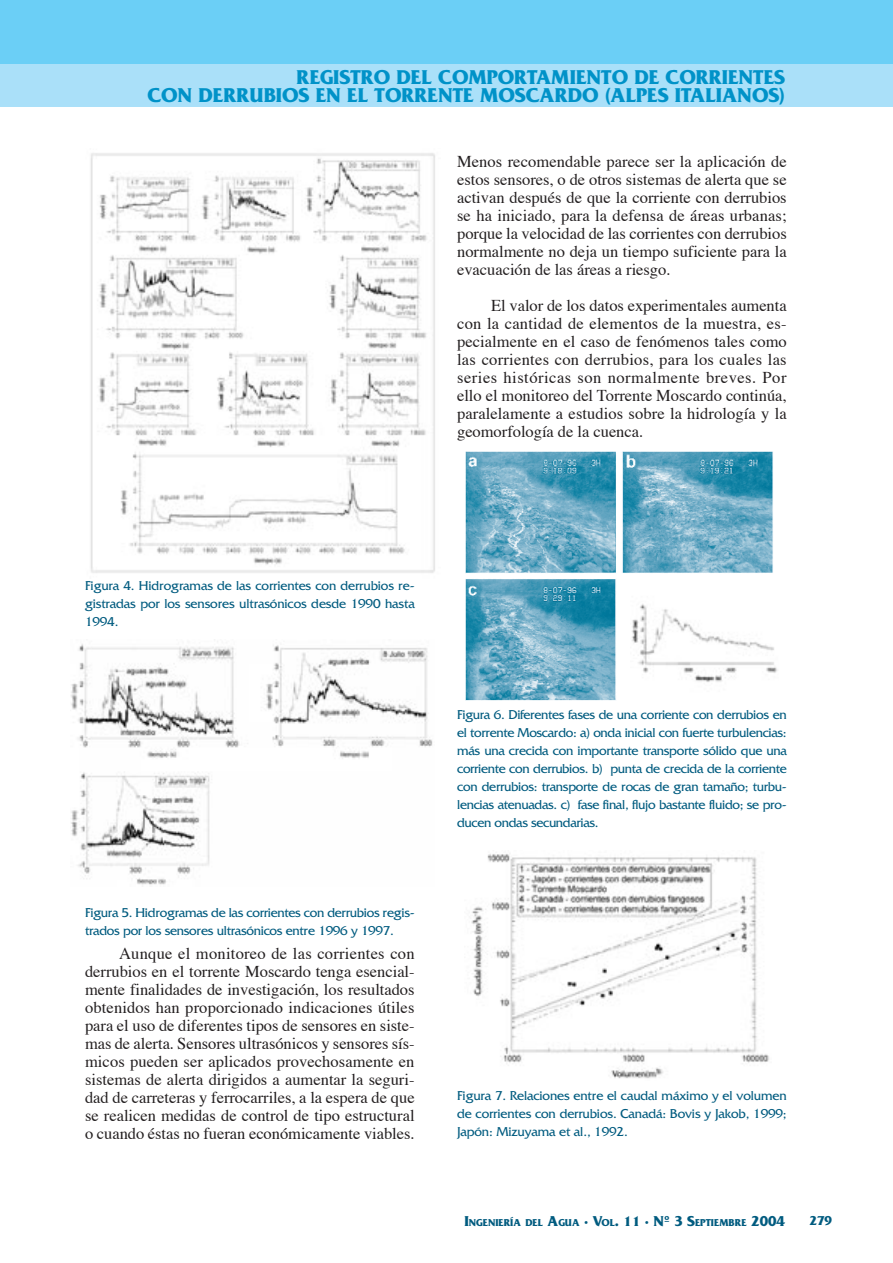
<style>
.page{position:relative;width:893px;height:1263px;background:#fff}
.page>*{position:absolute;margin:0;border:0;box-sizing:border-box;transform-origin:0 0}
.t1{font:700 21px/18px "Friz Quadrata";color:#0092c8;text-align:right}
.t2{font:16.5px/18px "Times";color:#231f20;text-align:justify}
.t3{font:13.5px/18px "Friz Quadrata";letter-spacing:-.02em;color:#005b7f;text-align:justify}
.t4{font:700 13.5px "Friz Quadrata";color:#005b7f}
.t5{font:700 10.5px "Friz Quadrata";color:#005b7f}
.s1{font-size:15px}
</style>
<div class="page">
<div style="left:0;top:0;width:893px;height:106px;background:#aae0f9"></div>
<div style="left:0;top:0;width:893px;height:64px;background:#6bcff6"></div>
<img style="left:90px;top:153px;width:345px;height:420px">
<img style="left:71px;top:644px;width:362px;height:241px">
<img style="left:465px;top:451px;width:308px;height:250px">
<img style="left:630px;top:584px;width:148px;height:114px">
<img style="left:471px;top:853px;width:298px;height:226px">
<p class="t1" style="left:147px;top:68px;width:639px">REGISTRO DEL COMPORTAMIENTO DE CORRIENTES<br>CON DERRUBIOS EN EL TORRENTE MOSCARDO (ALPES ITALIANOS)</p>
<p class="t2" style="left:457px;top:153px;width:331px">Menos recomendable parece ser la aplicación de estos sensores, o de otros sistemas de alerta que se activan después de que la corriente con derrubios se ha iniciado, para la defensa de áreas urbanas; porque la velocidad de las corrientes con derrubios normalmente no deja un tiempo suficiente para la evacuación de las áreas a riesgo.</p>
<p class="t2" style="left:457px;top:297px;width:331px;text-indent:34px">El valor de los datos experimentales aumenta con la cantidad de elementos de la muestra, es&shy;pecialmente en el caso de fenómenos tales como las corrientes con derrubios, para los cuales las series históricas son normalmente breves. Por ello el monitoreo del Torrente Moscardo continúa, paralelamente a estudios sobre la hidrología y la geomorfología de la cuenca.</p>
<p class="t3" style="left:85px;top:576px;width:331px">Figura 4. Hidrogramas de las corrientes con derrubios re&shy;gistradas por los sensores ultrasónicos desde 1990 hasta 1994.</p>
<p class="t3" style="left:85px;top:903px;width:331px">Figura 5. Hidrogramas de las corrientes con derrubios regis&shy;trados por los sensores ultrasónicos entre 1996 y 1997.</p>
<p class="t2" style="left:85px;top:945px;width:331px;text-indent:34px">Aunque el monitoreo de las corrientes con derrubios en el torrente Moscardo tenga esencial&shy;mente finalidades de investigación, los resultados obtenidos han proporcionado indicaciones útiles para el uso de diferentes tipos de sensores en siste&shy;mas de alerta. Sensores ultrasónicos y sensores sís&shy;micos pueden ser aplicados provechosamente en sistemas de alerta dirigidos a aumentar la seguri&shy;dad de carreteras y ferrocarriles, a la espera de que se realicen medidas de control de tipo estructural o cuando éstas no fueran económicamente viables.</p>
<p class="t3" style="left:457px;top:705px;width:331px">Figura 6. Diferentes fases de una corriente con derrubios en el torrente Moscardo: a) onda inicial con fuerte turbulencias: más una crecida con importante transporte sólido que una corriente con derrubios. b) punta de crecida de la corriente con derrubios: transporte de rocas de gran tamaño; turbu&shy;lencias atenuadas. c) fase final, flujo bastante fluido; se pro&shy;ducen ondas secundarias.</p>
<p class="t3" style="left:457px;top:1086px;width:331px">Figura 7. Relaciones entre el caudal máximo y el volumen de corrientes con derrubios. Canadá: Bovis y Jakob, 1999; Japón: Mizuyama et al., 1992.</p>
<p class="t5" style="left:464px;top:1216px;width:322px"><span class="s1">I</span>NGENIERÍA DEL <span class="s1">A</span>GUA <span class="s1">· V</span>OL<span class="s1">. 11 · Nº 3 S</span>EPTIEMBRE <span class="s1">2004</span></p>
<p class="t4" style="left:809px;top:1213px;width:24px">279</p>
</div>
